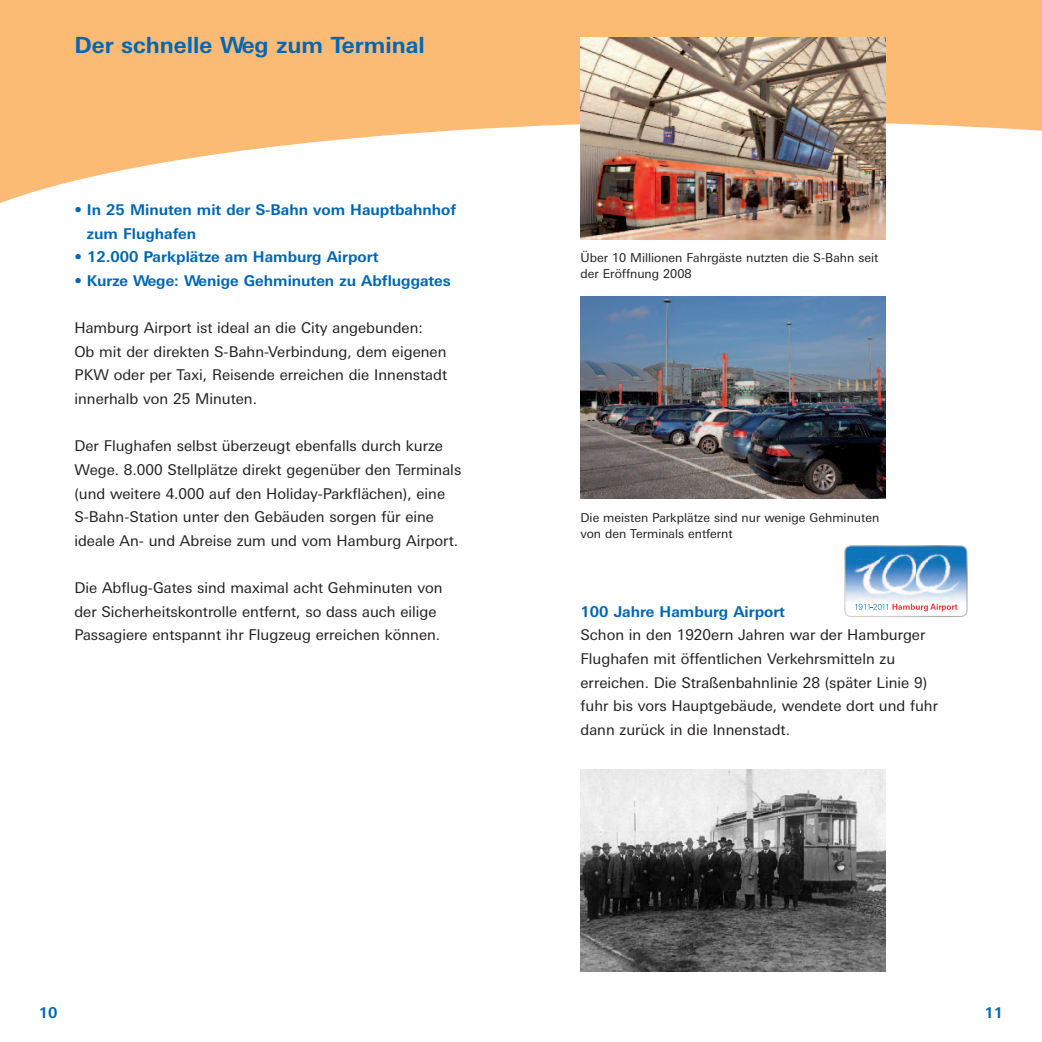
<style>
.page{position:relative;width:1042px;height:1042px;background:#fff}
.page>*{position:absolute;margin:0;border:0;box-sizing:border-box;transform-origin:0 0}
.t1{font:700 22.4px "LT Univers Basic";color:#0166b3}
.t2{font:14.88px/23.6px "LT Univers Basic";color:#231f20}
.t3{font:700 14.88px/23.6px "LT Univers Basic";color:#0166b3}
.t4{font:12.25px/15.8px "LT Univers Basic";color:#231f20}
</style>
<div class="page">
<svg style="left:0;top:0;width:1042px;height:209px;fill:#fcbb74"></svg>
<img style="left:580px;top:296px;width:305px;height:203px">
<img style="left:580px;top:37px;width:305px;height:202px">
<img style="left:580px;top:769px;width:305px;height:202px">
<svg style="left:844px;top:545px;width:123px;height:72px"></svg>
<h1 class="t1" style="left:74px;top:37px;width:352px">Der schnelle Weg zum Terminal</h1>
<p class="t3" style="left:87px;top:199px;width:371px;text-indent:-12px">• In 25 Minuten mit der S-Bahn vom Hauptbahnhof zum Flughafen</p>
<p class="t3" style="left:74px;top:246px;width:305px">• 12.000 Parkplätze am Hamburg Airport</p>
<p class="t3" style="left:74px;top:270px;width:378px">• Kurze Wege: Wenige Gehminuten zu Abfluggates</p>
<p class="t2" style="left:74px;top:317px;width:374px">Hamburg Airport ist ideal an die City angebunden:<br>Ob mit der direkten S-Bahn-Verbindung, dem eigenen PKW oder per Taxi, Reisende erreichen die Innenstadt innerhalb von 25 Minuten.</p>
<p class="t2" style="left:74px;top:435px;width:388px">Der Flughafen selbst überzeugt ebenfalls durch kurze Wege. 8.000 Stellplätze direkt gegenüber den Terminals (und weitere 4.000 auf den Holiday-Parkflächen), eine S-Bahn-Station unter den Gebäuden sorgen für eine ideale An- und Abreise zum und vom Hamburg Airport.</p>
<p class="t2" style="left:74px;top:577px;width:370px">Die Abflug-Gates sind maximal acht Gehminuten von der Sicherheitskontrolle entfernt, so dass auch eilige<br>Passagiere entspannt ihr Flugzeug erreichen können.</p>
<p class="t4" style="left:580px;top:251px;width:299px">Über 10 Millionen Fahrgäste nutzten die S-Bahn seit der Eröffnung 2008</p>
<p class="t4" style="left:580px;top:511px;width:300px">Die meisten Parkplätze sind nur wenige Gehminuten von den Terminals entfernt</p>
<p class="t3" style="left:580px;top:601px;width:206px">100 Jahre Hamburg Airport</p>
<p class="t2" style="left:580px;top:624px;width:359px">Schon in den 1920ern Jahren war der Hamburger Flughafen mit öffentlichen Verkehrsmitteln zu erreichen. Die Straßenbahnlinie 28 (später Linie 9) fuhr bis vors Hauptgebäude, wendete dort und fuhr dann zurück in die Innenstadt.</p>
<p class="t3" style="left:39px;top:1002px;width:20px">10</p>
<p class="t3" style="left:984px;top:1002px;width:20px">11</p>
</div>
